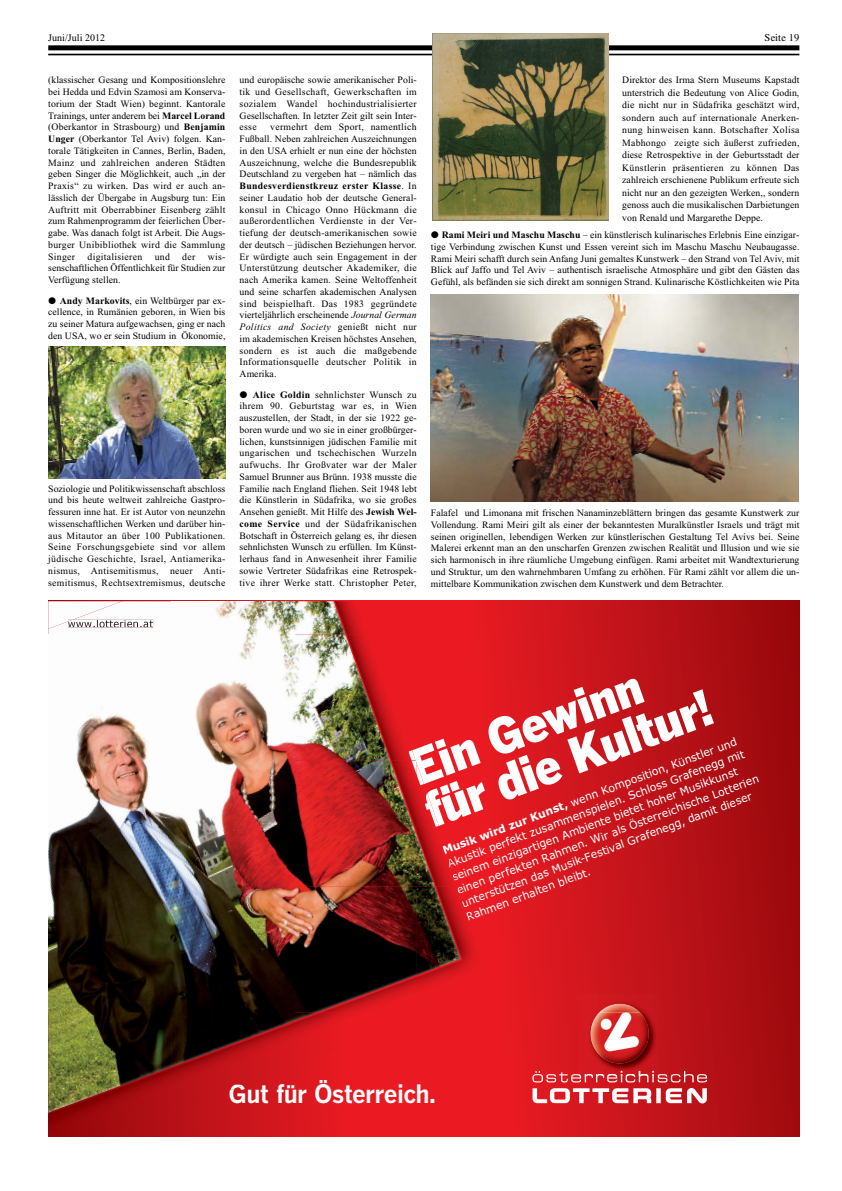
<style>
.page{position:relative;width:842px;height:1191px;background:#fff}
.page>*{position:absolute;margin:0;border:0;box-sizing:border-box;transform-origin:0 0}
.t1{font:900 48.4px/44px "Benton Gothic";color:#fff}
.t2{font:700 25.3px "Benton Gothic";letter-spacing:-.03em;color:#fff}
.t3{font:11.1px/14.4px "Verdanski";color:#fff}
.t4{font:10.5px "Times";letter-spacing:.025em;color:#000}
.t5{font:10px "Times New Roman";letter-spacing:.005em;color:#000}
.t6{font:9.8px/11.7px "Times New Roman";letter-spacing:.005em;color:#000;text-align:justify}
.t7{font:9.8px "Times New Roman";letter-spacing:.03em;color:#000}
.s1{font-weight:700}
.s2{font-family:"Koisser Sonder Font"}
.s3{font-style:italic}
</style>
<div class="page">
<div style="left:48px;top:45px;width:751px;height:5px;background:#000"></div>
<hr style="left:48px;top:54px;width:751px;height:1px;background:#000">
<img style="left:48px;top:601px;width:751px;height:536px">
<svg style="left:532px;top:1071px;width:175px;height:11px;background:#d6464c"></svg>
<svg style="left:591px;top:1004px;width:58px;height:59px"></svg>
<svg style="left:533px;top:1088px;width:174px;height:15px"></svg>
<img style="left:48px;top:614px;width:123px;height:399px">
<img style="left:48px;top:608px;width:57px;height:21px">
<img style="left:171px;top:601px;width:163px;height:34px">
<img style="left:334px;top:601px;width:37px;height:34px">
<img style="left:171px;top:635px;width:123px;height:378px">
<img style="left:409px;top:743px;width:6px;height:5px">
<svg style="left:409px;top:748px;width:6px;height:13px"></svg>
<img style="left:294px;top:706px;width:96px;height:55px">
<img style="left:375px;top:714px;width:34px;height:47px">
<img style="left:409px;top:761px;width:8px;height:18px">
<img style="left:412px;top:761px;width:5px;height:14px">
<img style="left:294px;top:782px;width:123px;height:105px">
<img style="left:398px;top:779px;width:19px;height:54px">
<img style="left:417px;top:764px;width:7px;height:6px">
<img style="left:417px;top:770px;width:7px;height:15px">
<img style="left:425px;top:788px;width:14px;height:12px">
<img style="left:425px;top:800px;width:14px;height:27px">
<img style="left:417px;top:836px;width:18px;height:51px">
<img style="left:420px;top:843px;width:40px;height:44px">
<img style="left:294px;top:993px;width:25px;height:20px">
<img style="left:319px;top:993px;width:172px;height:20px">
<svg style="left:462px;top:900px;width:10px;height:20px"></svg>
<svg style="left:458px;top:887px;width:5px;height:6px"></svg>
<img style="left:417px;top:975px;width:44px;height:1px">
<img style="left:417px;top:950px;width:44px;height:25px">
<img style="left:579px;top:993px;width:80px;height:20px">
<img style="left:599px;top:1004px;width:41px;height:9px">
<img style="left:48px;top:1113px;width:53px;height:1px">
<img style="left:48px;top:1093px;width:53px;height:20px">
<img style="left:48px;top:1119px;width:105px;height:18px">
<img style="left:171px;top:1048px;width:53px;height:20px">
<img style="left:171px;top:1047px;width:52px;height:20px">
<img style="left:230px;top:1084px;width:15px;height:6px">
<img style="left:171px;top:1093px;width:53px;height:19px">
<img style="left:294px;top:1013px;width:25px;height:9px">
<img style="left:294px;top:1013px;width:22px;height:8px">
<img style="left:294px;top:1047px;width:52px;height:19px">
<img style="left:417px;top:1013px;width:21px;height:7px">
<img style="left:579px;top:1074px;width:80px;height:2px">
<img style="left:591px;top:1024px;width:58px;height:39px">
<img style="left:48px;top:346px;width:177px;height:133px">
<img style="left:431px;top:295px;width:368px;height:206px">
<img style="left:432px;top:34px;width:176px;height:186px">
<p class="t5" style="left:48px;top:34px;width:59px">Juni/Juli 2012</p>
<p class="t4" style="left:764px;top:33px;width:36px">Seite 19</p>
<p class="t6" style="left:48px;top:75px;width:179px">(klassischer Gesang und Kompositionslehre bei Hedda und Edvin Szamosi am Konserva&shy;torium der Stadt Wien) beginnt. Kantorale Trainings, unter anderem bei <span class="s1">Marcel Lorand </span>(Oberkantor in Strasbourg) und <span class="s1">Benjamin Unger</span> (Oberkantor Tel Aviv) folgen. Kan&shy;torale Tätigkeiten in Cannes, Berlin, Baden, Mainz und zahlreichen anderen Städten geben Singer die Möglichkeit, auch „in der Praxis“ zu wirken. Das wird er auch an&shy;lässlich der Übergabe in Augsburg tun: Ein Auftritt mit Oberrabbiner Eisenberg zählt zum Rahmenprogramm der feierlichen Über&shy;gabe. Was danach folgt ist Arbeit. Die Augs&shy;burger Unibibliothek wird die Sammlung Singer</p>
<p class="t6" style="left:48px;top:251px;width:179px;text-indent:160px">wis&shy;senschaftlichen Öffentlichkeit für Studien zur Verfügung stellen.</p>
<p class="t6" style="left:48px;top:295px;width:179px"><span class="s2">p</span> <span class="s1">Andy Markovits</span>, ein Weltbürger par ex&shy;cellence, in Rumänien geboren, in Wien bis zu seiner Matura aufgewachsen, ging er nach den USA, wo er sein Studium in Ökonomie,</p>
<p class="t7" style="left:88px;top:253px;width:56px">digitalisieren</p>
<p class="t6" style="left:155px;top:251px;width:17px">und</p>
<p class="t6" style="left:182px;top:251px;width:15px">der</p>
<p class="t6" style="left:48px;top:483px;width:179px">Soziologie und Politikwissenschaft abschloss und bis heute weltweit zahlreiche Gastpro&shy;fessuren inne hat. Er ist Autor von neunzehn wissenschaftlichen Werken und darüber hin&shy;aus Mitautor an über 100 Publikationen.<br>Seine Forschungsgebiete sind vor allem jüdische Geschichte, Israel, Antiamerika&shy;nismus, Antisemitismus, neuer Anti&shy;semitismus, Rechtsextremismus, deutsche</p>
<p class="t6" style="left:240px;top:75px;width:179px">und europäische sowie amerikanischer Poli&shy;tik und Gesellschaft, Gewerkschaften im sozialem Wandel hochindustrialisierter Gesellschaften. In letzter Zeit gilt sein Inter&shy;esse</p>
<p class="t6" style="left:240px;top:122px;width:179px;text-indent:31px">vermehrt dem Sport, namentlich Fußball. Neben zahlreichen Auszeichnungen in den USA erhielt er nun eine der höchsten Auszeichnung, welche die Bundesrepublik Deutschland zu vergeben hat – nämlich das <span class="s1">Bundesverdienstkreuz erster Klasse</span>. In seiner Laudatio hob der deutsche General - konsul in Chicago Onno Hückmann die außerordentlichen Verdienste in der Ver&shy;tiefung der deutsch-amerikanischen sowie der deutsch – jüdischen Beziehungen hervor.<br>Er würdigte auch sein Engagement in der Unterstützung deutscher Akademiker, die nach Amerika kamen. Seine Weltoffenheit und seine scharfen akademischen Analysen sind beispielhaft. Das 1983 gegründete vierteljährlich erscheinende <span class="s3">Journal German Politics and Society</span> genießt nicht nur im akademischen Kreisen höchstes Ansehen, sondern es ist auch die maßgebende Informationsquelle deutscher Politik in Amerika.</p>
<p class="t6" style="left:240px;top:389px;width:179px"><span class="s2">p</span> <span class="s1">Alice Goldin</span> sehnlichster Wunsch zu ihrem 90. Geburtstag war es, in Wien auszustellen, der Stadt, in der sie 1922 ge&shy;boren wurde und wo sie in einer großbürger&shy;lichen, kunstsinnigen jüdischen Familie mit ungarischen und tschechischen Wurzeln aufwuchs. Ihr Großvater war der Maler Samuel Brunner aus Brünn. 1938 musste die Familie nach England fliehen. Seit 1948 lebt die Künstlerin in Südafrika, wo sie großes Ansehen genießt. Mit Hilfe des <span class="s1">Jewish Wel&shy;come Service</span> und der Südafrikanischen Botschaft in Österreich gelang es, ihr diesen sehnlichsten Wunsch zu erfüllen. Im Künst - lerhaus fand in Anwesenheit ihrer Familie sowie Vertreter Südafrikas eine Retrospek&shy;tive ihrer Werke statt. Christopher Peter,</p>
<p class="t6" style="left:622px;top:75px;width:179px;line-height:12.5px">Direktor des Irma Stern Museums Kapstadt unterstrich die Bedeutung von Alice Godin, die nicht nur in Südafrika geschätzt wird, sondern auch auf internationale Anerken&shy;nung hinweisen kann. Botschafter Xolisa Mabhongo zeigte sich äußerst zufrieden, diese Retrospektive in der Geburtsstadt der Künstlerin präsentieren zu können Das zahlreich erschienene Publikum erfreute sich nicht nur an den gezeigten Werken,, sondern genoss auch die musikalischen Darbietungen von Renald und Margarethe Deppe.</p>
<p class="t6" style="left:431px;top:230px;width:370px"><span class="s2">p</span> <span class="s1">Rami Meiri und Maschu Maschu</span> – ein künstlerisch kulinarisches Erlebnis Eine einzigar&shy;tige Verbindung zwischen Kunst und Essen vereint sich im Maschu Maschu Neubaugasse.<br>Rami Meiri schafft durch sein Anfang Juni gemaltes Kunstwerk – den Strand von Tel Aviv, mit Blick auf Jaffo und Tel Aviv – authentisch israelische Atmosphäre und gibt den Gästen das Gefühl, als befänden sie sich direkt am sonnigen Strand. Kulinarische Köstlichkeiten wie Pita</p>
<p class="t6" style="left:431px;top:508px;width:370px">Falafel und Limonana mit frischen Nanaminzeblättern bringen das gesamte Kunstwerk zur Vollendung. Rami Meiri gilt als einer der bekanntesten Muralkünstler Israels und trägt mit seinen originellen, lebendigen Werken zur künstlerischen Gestaltung Tel Avivs bei. Seine Malerei erkennt man an den unscharfen Grenzen zwischen Realität und Illusion und wie sie sich harmonisch in ihre räumliche Umgebung einfügen. Rami arbeitet mit Wandtexturierung und Struktur, um den wahrnehmbaren Umfang zu erhöhen. Für Rami zählt vor allem die un&shy;mittelbare Kommunikation zwischen dem Kunstwerk und dem Betrachter.</p>
<h1 class="t1" style="left:404px;top:749px;width:305px;rotate:-20deg">Ein Gewinn für die Kultur!</h1>
<p class="t3" style="left:440px;top:843px;width:323px;rotate:-20deg"><span class="s1">Musik wird zur Kunst,</span> wenn Komposition, Künstler und Akustik perfekt zusammenspielen. Schloss Grafenegg mit seinem einzigartigen Ambiente bietet hoher Musikkunst einen perfekten Rahmen. Wir als Österreichische Lotterien unterstützen das Musik-Festival Grafenegg, damit dieser Rahmen erhalten bleibt.</p>
<h2 class="t2" style="left:229px;top:1078px;width:209px">Gut für Österreich.</h2>
</div>
